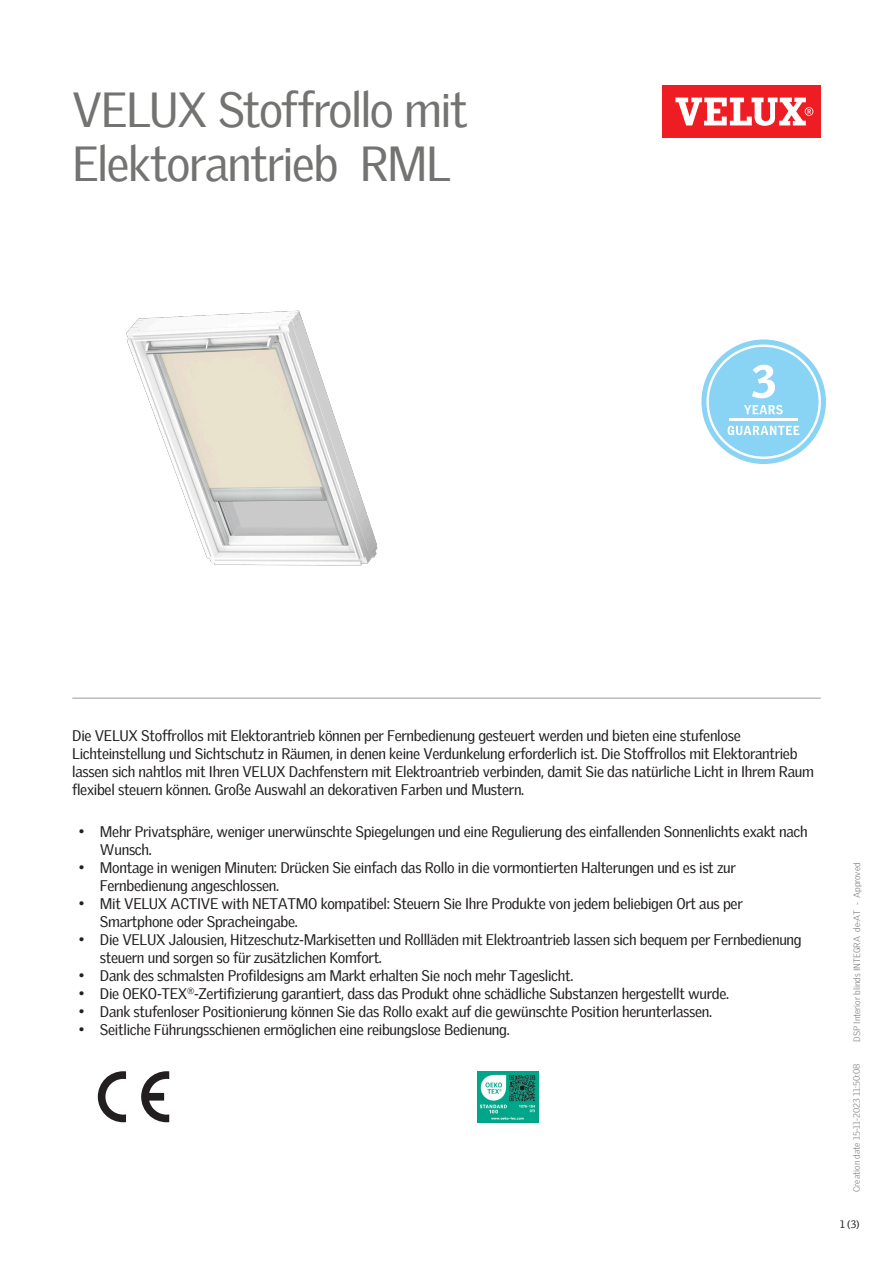
<style>
.page{position:relative;width:893px;height:1263px;background:#fff}
.page>*{position:absolute;margin:0;border:0;box-sizing:border-box;transform-origin:0 0}
.Headline{font:48px/54px "Velux Gothic";letter-spacing:-.03em;color:#737371}
.Body_Regular{font:15px/18px "Velux Gothic";letter-spacing:-.02em;color:#231f20}
.t1{font:10.5px "Velux Gothic";color:#231f20}
.t2{font:300 9px "Velux Gothic";color:#7c7e81}
</style>
<div class="page">
<div style="left:662px;top:85px;width:159px;height:53px;background:#ee1d23"></div>
<svg style="left:675px;top:98px;width:138px;height:28px"></svg>
<hr style="left:72px;top:697px;width:749px;height:2px;background:#bcbdbb">
<svg style="left:141px;top:1071px;width:28px;height:51px"></svg>
<svg style="left:98px;top:1071px;width:28px;height:51px"></svg>
<img style="left:477px;top:1071px;width:61px;height:51px">
<img style="left:126px;top:310px;width:252px;height:256px">
<svg style="left:701px;top:339px;width:125px;height:125px"></svg>
<p class="Headline" style="left:72px;top:79px;width:397px">VELUX Stoffrollo mit<br>Elektorantrieb RML</p>
<p class="Body_Regular" style="left:72px;top:725px;width:743px">Die VELUX Stoffrollos mit Elektorantrieb können per Fernbedienung gesteuert werden und bieten eine stufenlose Lichteinstellung und Sichtschutz in Räumen, in denen keine Verdunkelung erforderlich ist. Die Stoffrollos mit Elektorantrieb lassen sich nahtlos mit Ihren VELUX Dachfenstern mit Elektroantrieb verbinden, damit Sie das natürliche Licht in Ihrem Raum flexibel steuern können. Große Auswahl an dekorativen Farben und Mustern.</p>
<p class="Body_Regular" style="left:100px;top:821px;width:709px;text-indent:-21px">• Mehr Privatsphäre, weniger unerwünschte Spiegelungen und eine Regulierung des einfallenden Sonnenlichts exakt nach<br>Wunsch.</p>
<p class="Body_Regular" style="left:100px;top:857px;width:637px;text-indent:-21px">• Montage in wenigen Minuten: Drücken Sie einfach das Rollo in die vormontierten Halterungen und es ist zur<br>Fernbedienung angeschlossen.</p>
<p class="Body_Regular" style="left:100px;top:893px;width:644px;text-indent:-21px">• Mit VELUX ACTIVE with NETATMO kompatibel: Steuern Sie Ihre Produkte von jedem beliebigen Ort aus per<br>Smartphone oder Spracheingabe.</p>
<p class="Body_Regular" style="left:100px;top:929px;width:703px;text-indent:-21px">• Die VELUX Jalousien, Hitzeschutz-Markisetten und Rollläden mit Elektroantrieb lassen sich bequem per Fernbedienung steuern und sorgen so für zusätzlichen Komfort.</p>
<p class="Body_Regular" style="left:79px;top:965px;width:496px">• Dank des schmalsten Profildesigns am Markt erhalten Sie noch mehr Tageslicht.</p>
<p class="Body_Regular" style="left:79px;top:983px;width:652px">• Die OEKO-TEX<sup>®</sup>-Zertifizierung garantiert, dass das Produkt ohne schädliche Substanzen hergestellt wurde.</p>
<p class="Body_Regular" style="left:79px;top:1001px;width:635px">• Dank stufenloser Positionierung können Sie das Rollo exakt auf die gewünschte Position herunterlassen.</p>
<p class="Body_Regular" style="left:79px;top:1019px;width:433px">• Seitliche Führungsschienen ermöglichen eine reibungslose Bedienung.</p>
<p class="t2" style="left:850px;top:1042px;width:181px;rotate:-90deg">DSP Interior blinds INTEGRA de-AT - Approved</p>
<p class="t2" style="left:850px;top:1192px;width:130px;rotate:-90deg">Creation date 15-11-2023 11:50:08</p>
<p class="t1" style="left:840px;top:1216px;width:21px">1 (3)</p>
</div>
